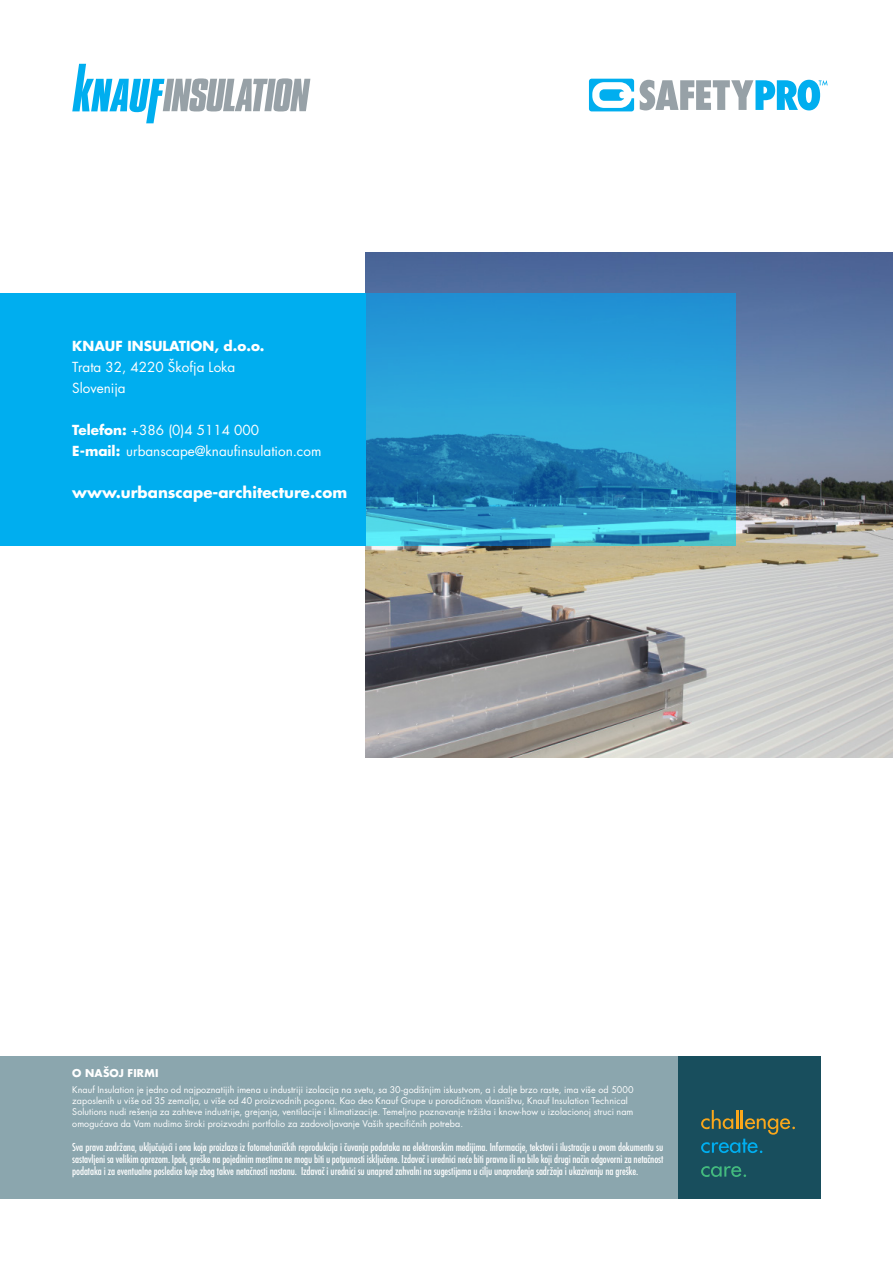
<style>
.page{position:relative;width:893px;height:1263px;background:#fff}
.page>*{position:absolute;margin:0;border:0;box-sizing:border-box;transform-origin:0 0}
.t1{font:700 15px "Futura KNAUF";color:#fff}
.t2{font:13.5px "Futura KNAUF";color:#fff}
.t3{font:700 13.5px "Futura KNAUF";color:#fff}
.t4{font:500 condensed 12px/12px "Futura TOT";letter-spacing:-.01em;color:#fff;text-align:justify}
.t5{font:700 10.5px "Futura KNAUF";letter-spacing:.015em;color:#fff}
.t6{font:9px/11.6px "Futura KNAUF";letter-spacing:.005em;color:#fff}
.s1{font-weight:700}
</style>
<div class="page">
<div style="left:0;top:1056px;width:678px;height:143px;background:#8ba6ae"></div>
<div style="left:678px;top:1056px;width:143px;height:143px;background:#184e5d"></div>
<svg style="left:701px;top:1110px;width:94px;height:43px"></svg>
<svg style="left:701px;top:1166px;width:45px;height:11px"></svg>
<img style="left:366px;top:253px;width:527px;height:505px">
<svg style="left:366px;top:293px;width:370px;height:253px;background:#2998cc"></svg>
<div style="left:0;top:293px;width:366px;height:253px;background:#00aeef"></div>
<svg style="left:640px;top:80px;width:188px;height:30px"></svg>
<svg style="left:589px;top:79px;width:45px;height:32px"></svg>
<svg style="left:72px;top:64px;width:238px;height:59px"></svg>
<p class="t3" style="left:72px;top:337px;width:194px">KNAUF INSULATION, d.o.o.</p>
<p class="t2" style="left:72px;top:359px;width:165px">Trata 32, 4220 Škofja Loka</p>
<p class="t2" style="left:72px;top:380px;width:55px">Slovenija</p>
<p class="t2" style="left:72px;top:422px;width:188px"><span class="s1">Telefon:</span> +386 (0)4 5114 000</p>
<p class="t2" style="left:72px;top:443px;width:251px"><span class="s1">E-mail:</span> urbanscape@knaufinsulation.com</p>
<p class="t1" style="left:72px;top:483px;width:276px">www.urbanscape-architecture.com</p>
<p class="t5" style="left:72px;top:1066px;width:88px">O NAŠOJ FIRMI</p>
<p class="t6" style="left:72px;top:1083px;width:563px">Knauf Insulation je jedno od najpoznatijih imena u industriji izolacija na svetu, sa 30-godišnjim iskustvom, a i dalje brzo raste, ima više od 5000 zaposlenih u više od 35 zemalja, u više od 40 proizvodnih pogona. Kao deo Knauf Grupe u porodičnom vlasništvu, Knauf Insulation Technical Solutions nudi rešenja za zahteve industrije, grejanja, ventilacije i klimatizacije. Temeljno poznavanje tržišta i know-how u izolacionoj struci nam omogućava da Vam nudimo široki proizvodni portfolio za zadovoljavanje Vaših specifičnih potreba.</p>
<p class="t4" style="left:72px;top:1141px;width:593px">Sva prava zadržana, uključujući i ona koja proizlaze iz fotomehaničkih reprodukcija i čuvanja podataka na elektronskim medijima. Informacije, tekstovi i ilustracije u ovom dokumentu su sastavljeni sa velikim oprezom. Ipak, greške na pojedinim mestima ne mogu biti u potpunosti isključene. Izdavač i urednici neće biti pravno ili na bilo koji drugi način odgovorni za netačnost podataka i za eventualne posledice koje zbog takve netačnosti nastanu. Izdavač i urednici su unapred zahvalni na sugestijama u cilju unapređenja sadržaja i ukazivanju na greške.</p>
</div>
